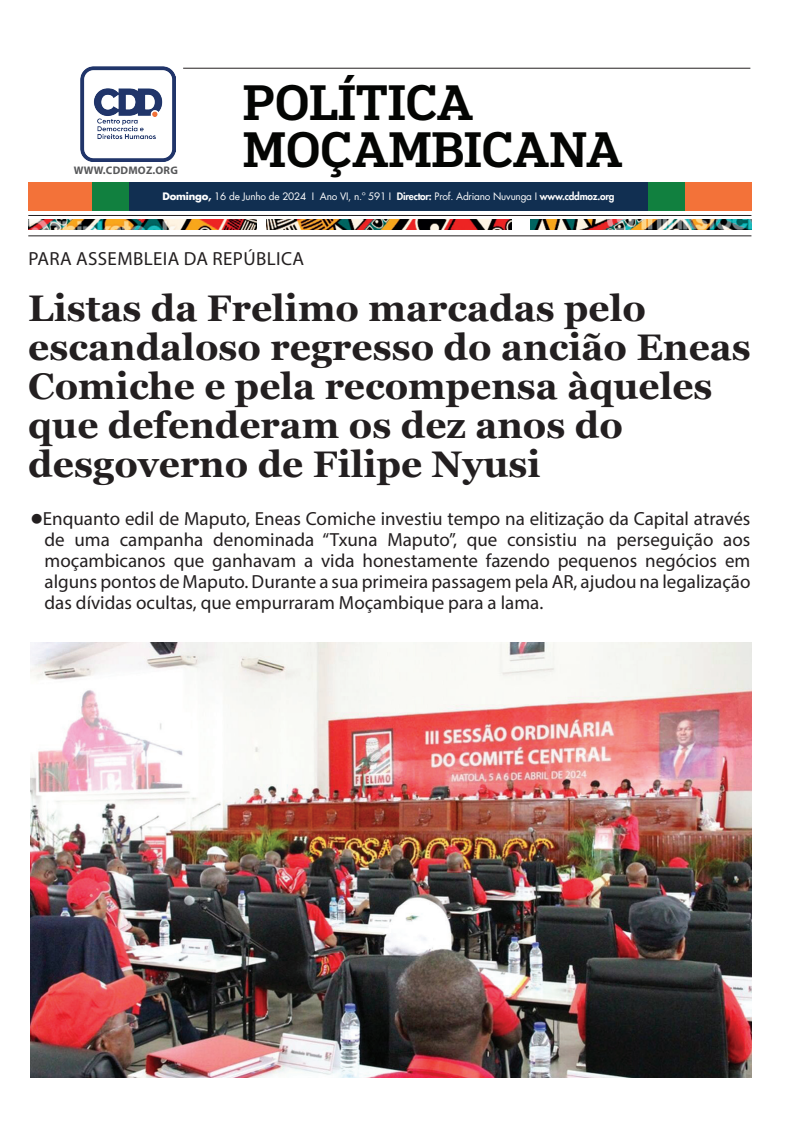
<style>
.page{position:relative;width:794px;height:1134px;background:#fff}
.page>*{position:absolute;margin:0;border:0;box-sizing:border-box;transform-origin:0 0}
.t1{font:500 47px/47px "Popular";color:#040503}
.t2{font:700 37px/39px "Georgia";color:#231f20}
.t3{font:19px/21px "Myriad Pro";color:#231f20;text-align:justify}
.t4{font:19px "Myriad Pro";letter-spacing:.02em;color:#231f20}
.t5{font:700 11px "Myriad Pro";letter-spacing:.02em;color:#57585a}
.t6{font:10px "Futura LT";letter-spacing:-.02em;color:#fff}
.s1{font-weight:700}
.s2{font-weight:800}
</style>
<div class="page">
<hr style="left:183px;top:68px;width:567px;height:1px;background:#231f20">
<hr style="left:28px;top:215px;width:723px;height:1px;background:#231f20">
<hr style="left:28px;top:236px;width:723px;height:1px;background:#231f20">
<img style="left:28px;top:220px;width:228px;height:10px">
<img style="left:266px;top:220px;width:245px;height:10px">
<img style="left:531px;top:220px;width:220px;height:10px">
<div style="left:30px;top:182px;width:721px;height:29px;background:#112f51"></div>
<div style="left:648px;top:182px;width:103px;height:29px;background:#f37239"></div>
<div style="left:648px;top:182px;width:37px;height:29px;background:#11803f"></div>
<div style="left:29px;top:182px;width:100px;height:29px;background:#f37239"></div>
<div style="left:92px;top:182px;width:37px;height:29px;background:#11803f"></div>
<img style="left:81px;top:66px;width:95px;height:95px">
<img style="left:30px;top:642px;width:722px;height:435px">
<h1 class="t1" style="left:243px;top:77px;width:381px">POLÍTICA<br>MOÇAMBICANA</h1>
<p class="t5" style="left:74px;top:163px;width:106px">WWW.CDDMOZ.ORG</p>
<p class="t6" style="left:162px;top:190px;width:453px"><span class="s1">Domingo,</span> 16 de Junho de 2024 I Ano VI, n.º 591 I <span class="s2">Director:</span> Prof. Adriano Nuvunga I <span class="s2">www.cddmoz.org</span></p>
<p class="t4" style="left:28px;top:247px;width:277px">PARA ASSEMBLEIA DA REPÚBLICA</p>
<h2 class="t2" style="left:28px;top:287px;width:724px">Listas da Frelimo marcadas pelo escandaloso regresso do ancião Eneas<br>Comiche e pela recompensa àqueles que defenderam os dez anos do desgoverno de Filipe Nyusi</h2>
<p class="t3" style="left:45px;top:507px;width:707px;text-indent:-14px">●Enquanto edil de Maputo, Eneas Comiche investiu tempo na elitização da Capital através de uma campanha denominada “Txuna Maputo”, que consistiu na perseguição aos moçambicanos que ganhavam a vida honestamente fazendo pequenos negócios em alguns pontos de Maputo. Durante a sua primeira passagem pela AR, ajudou na legalização das dívidas ocultas, que empurraram Moçambique para a lama.</p>
</div>
